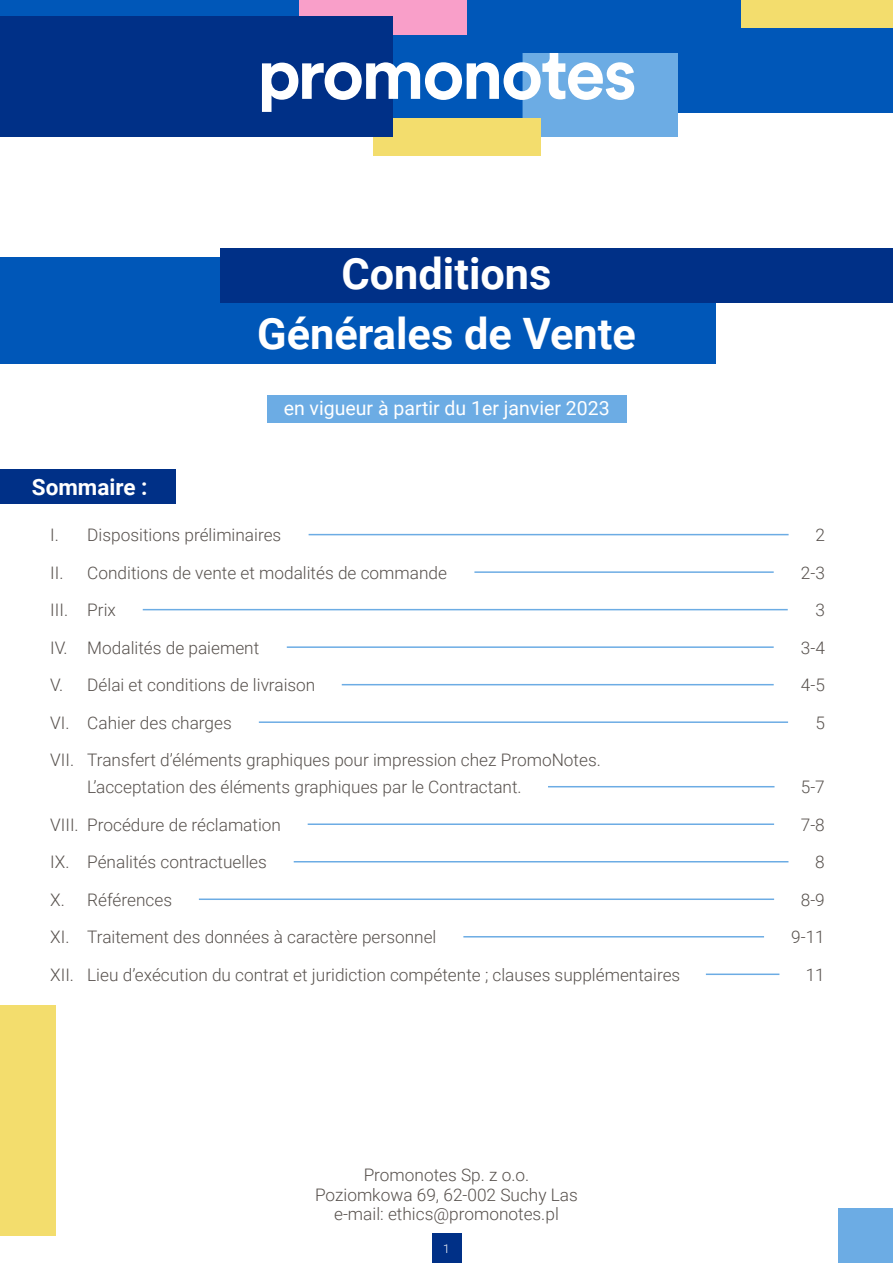
<style>
.page{position:relative;width:893px;height:1263px;background:#fff}
.page>*{position:absolute;margin:0;border:0;box-sizing:border-box;transform-origin:0 0}
.t1{font:700 43.35px/60px "Roboto";color:#fff;text-align:center}
.t2{font:700 22.5px "Roboto";color:#fff}
.t3{font:19.5px "Roboto";color:#fff}
.t4{font:300 17.25px/19.5px "Roboto";color:#57514d;text-align:center}
.t5{font:300 12px "Roboto";color:#fff}
</style>
<div class="page">
<div style="left:432px;top:1233px;width:29px;height:30px;background:#003087"></div>
<div style="left:838px;top:1208px;width:55px;height:55px;background:#6cace4"></div>
<div style="left:0;top:0;width:893px;height:112px;background:#0057b8"></div>
<div style="left:0;top:16px;width:389px;height:121px;background:#003087"></div>
<div style="left:299px;top:0;width:168px;height:34px;background:#f99fc9"></div>
<div style="left:523px;top:53px;width:155px;height:84px;background:#6cace4"></div>
<div style="left:374px;top:118px;width:167px;height:37px;background:#f3dd6d"></div>
<div style="left:225px;top:16px;width:167px;height:121px;background:#003087"></div>
<svg style="left:262px;top:34px;width:373px;height:103px"></svg>
<div style="left:741px;top:0;width:152px;height:27px;background:#f3dd6d"></div>
<div style="left:0;top:257px;width:715px;height:107px;background:#0057b8"></div>
<div style="left:221px;top:248px;width:672px;height:55px;background:#003087"></div>
<div style="left:0;top:469px;width:175px;height:35px;background:#003087"></div>
<div style="left:0;top:1005px;width:55px;height:230px;background:#f3dd6d"></div>
<hr style="left:309px;top:534px;width:480px;height:1px;background:#6cace4">
<hr style="left:474px;top:571px;width:300px;height:2px;background:#6cace4">
<hr style="left:143px;top:609px;width:645px;height:1px;background:#6cace4">
<hr style="left:287px;top:646px;width:487px;height:2px;background:#6cace4">
<hr style="left:342px;top:684px;width:432px;height:1px;background:#6cace4">
<hr style="left:259px;top:721px;width:529px;height:2px;background:#6cace4">
<hr style="left:548px;top:786px;width:226px;height:1px;background:#6cace4">
<hr style="left:308px;top:823px;width:466px;height:2px;background:#6cace4">
<hr style="left:199px;top:898px;width:575px;height:2px;background:#6cace4">
<hr style="left:294px;top:861px;width:494px;height:1px;background:#6cace4">
<hr style="left:463px;top:936px;width:301px;height:1px;background:#6cace4">
<hr style="left:706px;top:973px;width:73px;height:2px;background:#6cace4">
<div style="left:267px;top:395px;width:359px;height:28px;background:#6cace4"></div>
<h1 class="t1" style="left:257px;top:242px;width:380px">Conditions<br>Générales de Vente</h1>
<h2 class="t2" style="left:32px;top:471px;width:117px">Sommaire :</h2>
<p class="t3" style="left:284px;top:394px;width:327px">en vigueur à partir du 1er janvier 2023</p>
<p class="t4" style="left:50px;top:525px;width:233px">I. Dispositions préliminaires</p>
<p class="t4" style="left:815px;top:525px;width:11px">2</p>
<p class="t4" style="left:50px;top:562px;width:398px">II. Conditions de vente et modalités de commande</p>
<p class="t4" style="left:801px;top:562px;width:26px">2-3</p>
<p class="t4" style="left:50px;top:600px;width:67px">III. Prix</p>
<p class="t4" style="left:815px;top:600px;width:11px">3</p>
<p class="t4" style="left:50px;top:637px;width:210px">IV. Modalités de paiement</p>
<p class="t4" style="left:801px;top:637px;width:26px">3-4</p>
<p class="t4" style="left:50px;top:675px;width:267px">V. Délai et conditions de livraison</p>
<p class="t4" style="left:801px;top:675px;width:26px">4-5</p>
<p class="t4" style="left:50px;top:712px;width:183px">VI. Cahier des charges</p>
<p class="t4" style="left:815px;top:712px;width:11px">5</p>
<p class="t4" style="left:87px;top:746px;width:515px;line-height:27px;text-align:left;text-indent:-37px">VII. Transfert d’éléments graphiques pour impression chez PromoNotes.<br>L’acceptation des éléments graphiques par le Contractant.</p>
<p class="t4" style="left:801px;top:777px;width:26px">5-7</p>
<p class="t4" style="left:50px;top:814px;width:232px">VIII. Procédure de réclamation</p>
<p class="t4" style="left:801px;top:814px;width:26px">7-8</p>
<p class="t4" style="left:50px;top:852px;width:218px">IX. Pénalités contractuelles</p>
<p class="t4" style="left:815px;top:852px;width:11px">8</p>
<p class="t4" style="left:50px;top:889px;width:123px">X. Références</p>
<p class="t4" style="left:801px;top:889px;width:26px">8-9</p>
<p class="t4" style="left:50px;top:927px;width:388px">XI. Traitement des données à caractère personnel</p>
<p class="t4" style="left:791px;top:927px;width:35px">9-11</p>
<p class="t4" style="left:50px;top:964px;width:632px">XII. Lieu d’exécution du contrat et juridiction compétente ; clauses supplémentaires</p>
<p class="t4" style="left:806px;top:964px;width:21px">11</p>
<p class="t4" style="left:315px;top:1165px;width:264px">Promonotes Sp. z o.o.<br>Poziomkowa 69, 62-002 Suchy Las e-mail: ethics@promonotes.pl</p>
<p class="t5" style="left:443px;top:1240px;width:8px">1</p>
</div>
